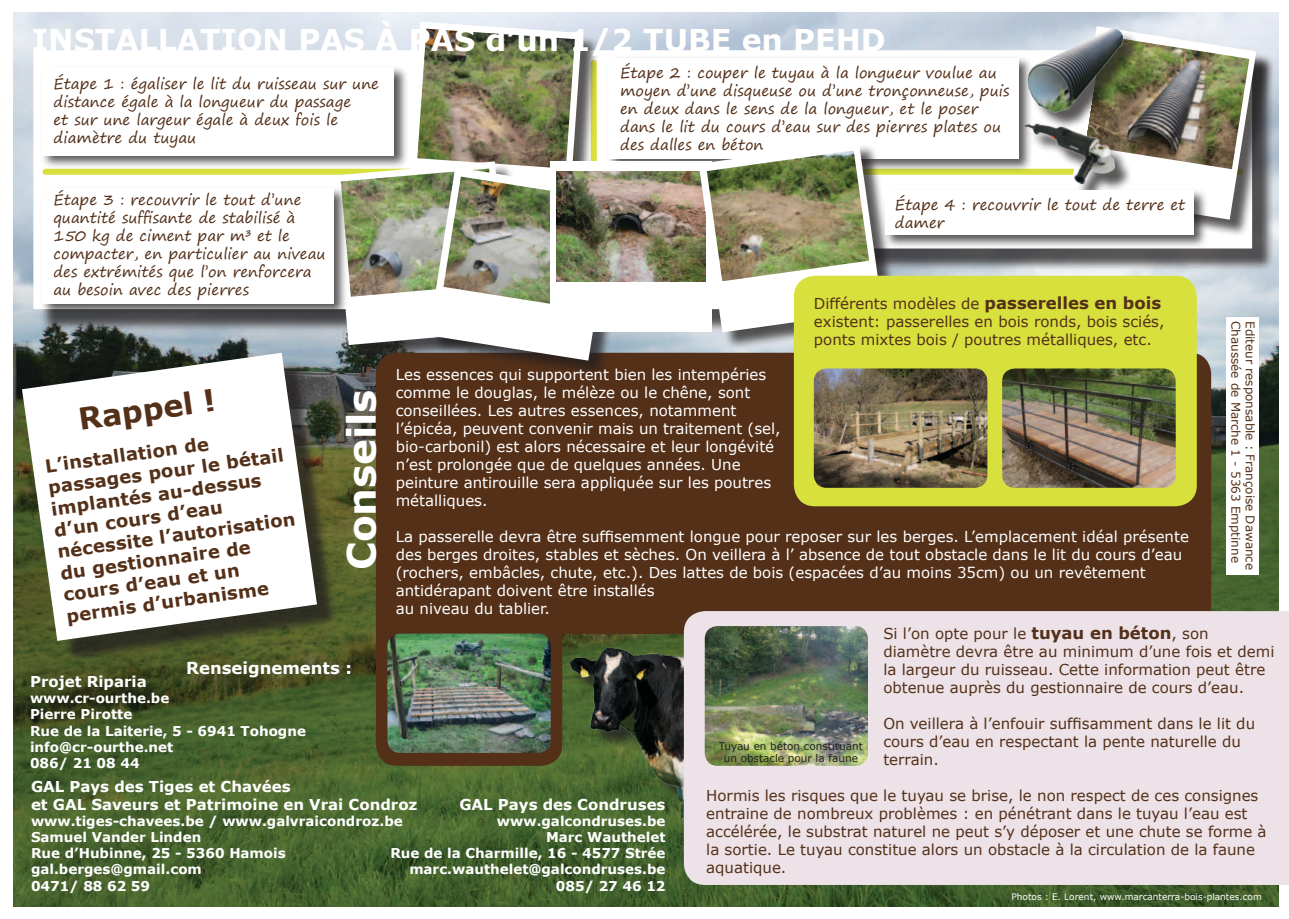
<style>
.page{position:relative;width:1289px;height:919px;background:#fff}
.page>*{position:absolute;margin:0;border:0;box-sizing:border-box;transform-origin:0 0}
.t1{font:700 39px "Verdana";letter-spacing:-.005em;color:#fff}
.t2{font:700 30px "Verdana";color:#fff}
.t3{font:700 30px "Verdana";color:#543019}
.t4{font:700 18px/21.6px "Verdana";color:#543019}
.t5{font:700 16.5px "Verdana";color:#fff}
.t6{font:15px/18px "Verdana";color:#543019}
.t7{font:15px/18px "Verdana";color:#fff}
.t8{font:15px/18px "Segoe Print";color:#543019}
.t9{font:700 15px/18px "Verdana";color:#fff}
.t10{font:700 13.5px/16.2px "Verdana";color:#fff}
.t11{font:12px "Verdana";color:#543019}
.t12{font:10.5px/12.6px "Verdana";color:#231f20;text-align:center}
.t13{font:9px "Verdana";color:#fff}
.s1{font-weight:700;font-size:16.5px}
</style>
<div class="page">
<img style="left:14px;top:13px;width:1264px;height:893px">
<div style="left:1225px;top:317px;width:33px;height:257px;background:#fff"></div>
<div style="left:40px;top:57px;width:1235px;height:275px;background:#231f20;opacity:.75"></div>
<svg style="left:33px;top:50px;width:1218px;height:259px"></svg>
<div style="left:46px;top:169px;width:1194px;height:6px;background:#d7e03d"></div>
<div style="left:606px;top:56px;width:427px;height:116px;background:#231f20;opacity:.75"></div>
<div style="left:609px;top:58px;width:409px;height:100px;background:#fff"></div>
<div style="left:40px;top:65px;width:368px;height:105px;background:#231f20;opacity:.75"></div>
<div style="left:43px;top:67px;width:351px;height:88px;background:#fff"></div>
<div style="left:1072px;top:29px;width:201px;height:208px;background:#231f20;opacity:.75"></div>
<svg style="left:1126px;top:26px;width:130px;height:194px"></svg>
<img style="left:1131px;top:36px;width:118px;height:133px">
<div style="left:1027px;top:126px;width:104px;height:75px;background:#231f20;opacity:.75"></div>
<img style="left:1025px;top:117px;width:92px;height:71px">
<div style="left:376px;top:353px;width:835px;height:281px;background:#543019;border-radius:21px"></div>
<div style="left:431px;top:169px;width:201px;height:209px;background:#231f20;opacity:.75"></div>
<img style="left:334px;top:22px;width:281px;height:338px">
<img style="left:443px;top:176px;width:107px;height:134px">
<div style="left:40px;top:186px;width:308px;height:132px;background:#231f20;opacity:.75"></div>
<div style="left:43px;top:188px;width:291px;height:115px;background:#fff"></div>
<div style="left:550px;top:162px;width:161px;height:170px;background:#fff"></div>
<img style="left:557px;top:171px;width:141px;height:111px">
<div style="left:701px;top:144px;width:199px;height:206px;background:#231f20;opacity:.75"></div>
<svg style="left:698px;top:144px;width:184px;height:188px"></svg>
<img style="left:706px;top:150px;width:163px;height:131px">
<div style="left:883px;top:188px;width:325px;height:61px;background:#231f20;opacity:.75"></div>
<div style="left:885px;top:191px;width:308px;height:44px;background:#fff"></div>
<div style="left:1029px;top:30px;width:111px;height:99px;background:#231f20;opacity:.75"></div>
<img style="left:1014px;top:21px;width:112px;height:96px">
<div style="left:29px;top:359px;width:310px;height:304px;background:#231f20;opacity:.75"></div>
<svg style="left:22px;top:353px;width:295px;height:288px"></svg>
<div style="left:376px;top:588px;width:186px;height:177px;background:#543019;border-radius:21px"></div>
<div style="left:793px;top:276px;width:403px;height:230px;background:#d7e03d;border-radius:21px"></div>
<img style="left:562px;top:645px;width:122px;height:203px">
<div style="left:684px;top:611px;width:604px;height:273px;background:#ece2e7"></div>
<img style="left:1002px;top:368px;width:173px;height:120px">
<img style="left:387px;top:633px;width:163px;height:119px">
<img style="left:813px;top:368px;width:174px;height:120px">
<img style="left:704px;top:626px;width:164px;height:139px">
<h2 class="t2" style="left:32px;top:19px;width:855px">INSTALLATION PAS À PAS d’un 1/2 TUBE en PEHD</h2>
<p class="t8" style="left:53px;top:74px;width:327px">Étape 1 : égaliser le lit du ruisseau sur une distance égale à la longueur du passage<br>et sur une largeur égale à deux fois le diamètre du tuyau</p>
<p class="t8" style="left:620px;top:64px;width:391px">Étape 2 : couper le tuyau à la longueur voulue au moyen d’une disqueuse ou d’une tronçonneuse, puis en deux dans le sens de la longueur, et le poser dans le lit du cours d’eau sur des pierres plates ou des dalles en béton</p>
<p class="t8" style="left:53px;top:190px;width:274px">Étape 3 : recouvrir le tout d’une quantité suffisante de stabilisé à<br>150 kg de ciment par m³ et le compacter, en particulier au niveau des extrémités que l’on renforcera au besoin avec des pierres</p>
<p class="t8" style="left:894px;top:196px;width:292px">Étape 4 : recouvrir le tout de terre et damer</p>
<p class="t6" style="left:814px;top:294px;width:352px">Différents modèles de <span class="s1">passerelles en bois </span>existent: passerelles en bois ronds, bois sciés, ponts mixtes bois / poutres métalliques, etc.</p>
<p class="t11" style="left:1243px;top:321px;width:243px;rotate:90deg">Chaussée de Marche 1 - 5363 Emptinne</p>
<p class="t11" style="left:1258px;top:321px;width:250px;rotate:90deg">Editeur responsable : Françoise Dawance</p>
<p class="t7" style="left:396px;top:365px;width:386px">Les essences qui supportent bien les intempéries comme le douglas, le mélèze ou le chêne, sont conseillées. Les autres essences, notamment l’épicéa, peuvent convenir mais un traitement (sel, bio-carbonil) est alors nécessaire et leur longévité n’est prolongée que de quelques années. Une peinture antirouille sera appliquée sur les poutres métalliques.</p>
<p class="t7" style="left:396px;top:527px;width:794px">La passerelle devra être suffisemment longue pour reposer sur les berges. L’emplacement idéal présente des berges droites, stables et sèches. On veillera à l’ absence de tout obstacle dans le lit du cours d’eau (rochers, embâcles, chute, etc.). Des lattes de bois (espacées d’au moins 35cm) ou un revêtement antidérapant doivent être installés<br>au niveau du tablier.</p>
<h2 class="t3" style="left:76px;top:398px;width:139px;rotate:-8deg">Rappel !</h2>
<p class="t4" style="left:44px;top:455px;width:242px;rotate:-8deg">L’installation de passages pour le bétail implantés au-dessus d’un cours d’eau nécessite l’autorisation du gestionnaire de cours d’eau et un permis d’urbanisme</p>
<h1 class="t1" style="left:334px;top:570px;width:182px;rotate:-90deg">Conseils</h1>
<p class="t6" style="left:883px;top:624px;width:392px">Si l’on opte pour le <span class="s1">tuyau en béton</span>, son diamètre devra être au minimum d’une fois et demi la largeur du ruisseau. Cette information peut être obtenue auprès du gestionnaire de cours d’eau.</p>
<p class="t6" style="left:883px;top:714px;width:373px">On veillera à l’enfouir suffisamment dans le lit du cours d’eau en respectant la pente naturelle du terrain.</p>
<p class="t6" style="left:706px;top:786px;width:562px">Hormis les risques que le tuyau se brise, le non respect de ces consignes entraine de nombreux problèmes : en pénétrant dans le tuyau l’eau est accélérée, le substrat naturel ne peut s’y déposer et une chute se forme à la sortie. Le tuyau constitue alors un obstacle à la circulation de la faune aquatique.</p>
<p class="t13" style="left:1011px;top:890px;width:252px">Photos : E. Lorent, www.marcanterra-bois-plantes.com</p>
<p class="t5" style="left:186px;top:656px;width:167px">Renseignements :</p>
<p class="t9" style="left:30px;top:672px;width:118px">Projet Riparia</p>
<p class="t10" style="left:30px;top:689px;width:277px">www.cr-ourthe.be<br>Pierre Pirotte<br>Rue de la Laiterie, 5 - 6941 Tohogne info@cr-ourthe.net<br>086/ 21 08 44</p>
<p class="t12" style="left:719px;top:739px;width:145px">Tuyau en béton constituant un obstacle pour la faune</p>
<p class="t9" style="left:31px;top:776px;width:388px">GAL Pays des Tiges et Chavées<br>et GAL Saveurs et Patrimoine en Vrai Condroz</p>
<p class="t10" style="left:31px;top:812px;width:373px">www.tiges-chavees.be / www.galvraicondroz.be<br>Samuel Vander Linden<br>Rue d’Hubinne, 25 - 5360 Hamois gal.berges@gmail.com<br>0471/ 88 62 59</p>
<p class="t9" style="left:459px;top:794px;width:207px">GAL Pays des Condruses</p>
<p class="t10" style="left:390px;top:812px;width:277px;text-align:right">www.galcondruses.be<br>Marc Wauthelet<br>Rue de la Charmille, 16 - 4577 Strée marc.wauthelet@galcondruses.be<br>085/ 27 46 12</p>
</div>
